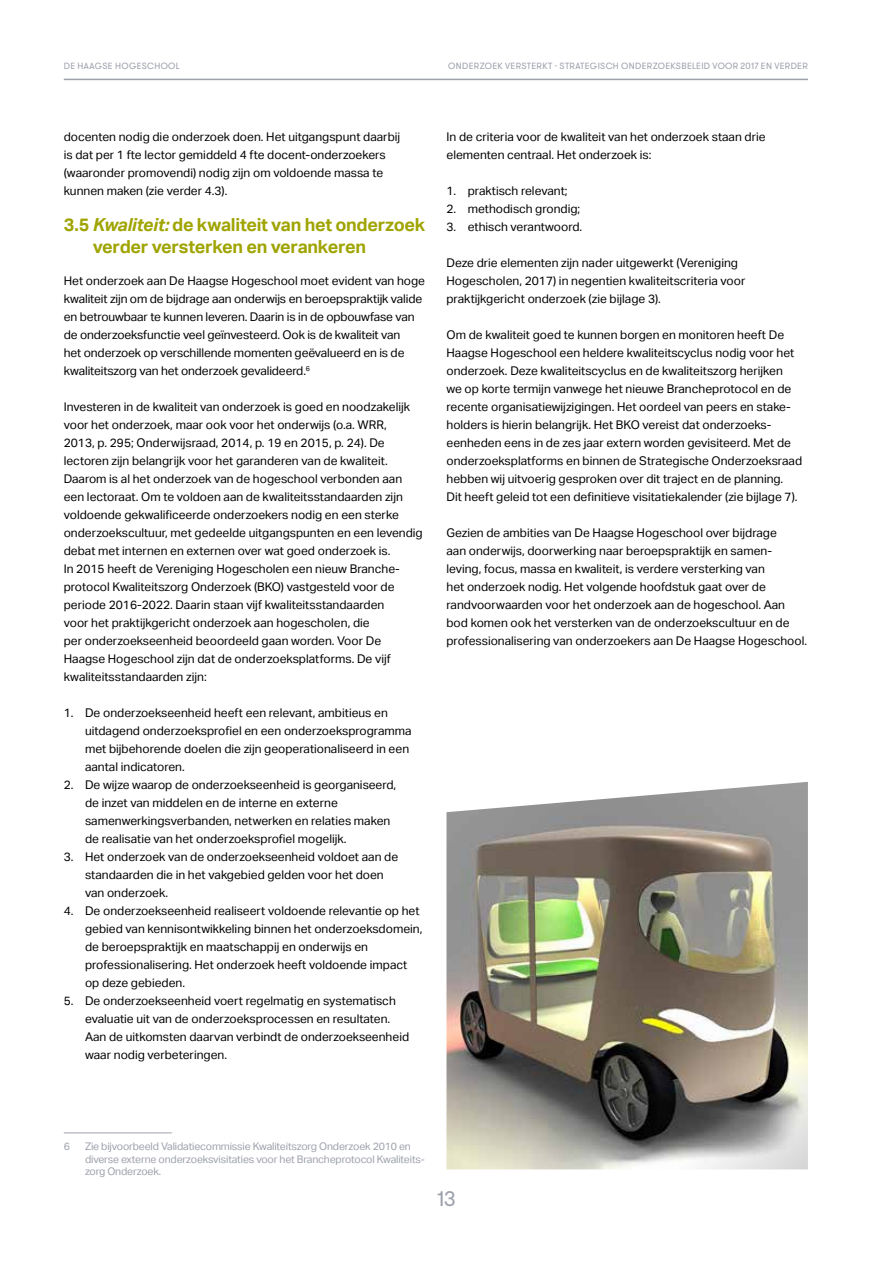
<style>
.page{position:relative;width:893px;height:1263px;background:#fff}
.page>*{position:absolute;margin:0;border:0;box-sizing:border-box;transform-origin:0 0}
.t1{font:21px "GT Walsheim Pro";color:#9da1ac}
.t2{font:700 18px/21.6px "Aktiv Grotesk";letter-spacing:-.015em;color:#9fa400}
.t3{font:12px/18px "Aktiv Grotesk";color:#000}
.t4{font:10.5px/12.6px "Aktiv Grotesk";letter-spacing:-.015em;color:#9da1ac}
.t5{font:9px "GT Walsheim Pro";letter-spacing:.035em;color:#9da1ac}
.s1{font-style:italic}
</style>
<div class="page">
<hr style="left:64px;top:79px;width:744px;height:1px;background:#9da1ac">
<hr style="left:64px;top:1132px;width:108px;height:1px;background:#9da1ac">
<img style="left:446px;top:782px;width:362px;height:387px">
<p class="t5" style="left:64px;top:60px;width:117px">DE HAAGSE HOGESCHOOL</p>
<p class="t5" style="left:448px;top:60px;width:361px">ONDERZOEK VERSTERKT - STRATEGISCH ONDERZOEKSBELEID VOOR 2017 EN VERDER</p>
<p class="t3" style="left:64px;top:128px;width:338px">docenten nodig die onderzoek doen. Het uitgangspunt daarbij is dat per 1 fte lector gemiddeld 4 fte docent-onderzoekers (waaronder promovendi) nodig zijn om voldoende massa te kunnen maken (zie verder 4.3).</p>
<h2 class="t2" style="left:93px;top:214px;width:334px;text-indent:-29px">3.5 <span class="s1">Kwaliteit:</span> de kwaliteit van het onderzoek verder versterken en verankeren</h2>
<p class="t3" style="left:64px;top:272px;width:363px">Het onderzoek aan De Haagse Hogeschool moet evident van hoge kwaliteit zijn om de bijdrage aan onderwijs en beroepspraktijk valide en betrouwbaar te kunnen leveren. Daarin is in de opbouwfase van de onderzoeksfunctie veel geïnvesteerd. Ook is de kwaliteit van<br>het onderzoek op verschillende momenten geëvalueerd en is de kwaliteitszorg van het onderzoek gevalideerd.<sup>6</sup></p>
<p class="t3" style="left:64px;top:398px;width:360px">Investeren in de kwaliteit van onderzoek is goed en noodzakelijk voor het onderzoek, maar ook voor het onderwijs (o.a. WRR,<br>2013, p. 295; Onderwijsraad, 2014, p. 19 en 2015, p. 24). De lectoren zijn belangrijk voor het garanderen van de kwaliteit.<br>Daarom is al het onderzoek van de hogeschool verbonden aan een lectoraat. Om te voldoen aan de kwaliteitsstandaarden zijn voldoende gekwalificeerde onderzoekers nodig en een sterke onderzoekscultuur, met gedeelde uitgangspunten en een levendig debat met internen en externen over wat goed onderzoek is.<br>In 2015 heeft de Vereniging Hogescholen een nieuw Branche&shy;protocol Kwaliteitszorg Onderzoek (BKO) vastgesteld voor de periode 2016-2022. Daarin staan vijf kwaliteitsstandaarden<br>voor het praktijkgericht onderzoek aan hogescholen, die<br>per onderzoekseenheid beoordeeld gaan worden. Voor De Haagse Hogeschool zijn dat de onderzoeksplatforms. De vijf kwaliteitsstandaarden zijn:</p>
<p class="t3" style="left:85px;top:704px;width:328px;text-indent:-21px">1. De onderzoekseenheid heeft een relevant, ambitieus en uitdagend onderzoeksprofiel en een onderzoeksprogramma met bijbehorende doelen die zijn geoperationaliseerd in een aantal indicatoren.</p>
<p class="t3" style="left:85px;top:776px;width:313px;text-indent:-21px">2. De wijze waarop de onderzoekseenheid is georganiseerd, de inzet van middelen en de interne en externe samenwerkingsverbanden, netwerken en relaties maken de realisatie van het onderzoeksprofiel mogelijk.</p>
<p class="t3" style="left:85px;top:848px;width:315px;text-indent:-21px">3. Het onderzoek van de onderzoekseenheid voldoet aan de standaarden die in het vakgebied gelden voor het doen van onderzoek.</p>
<p class="t3" style="left:85px;top:902px;width:339px;text-indent:-21px">4. De onderzoekseenheid realiseert voldoende relevantie op het gebied van kennisontwikkeling binnen het onderzoeksdomein, de beroepspraktijk en maatschappij en onderwijs en professionalisering. Het onderzoek heeft voldoende impact op deze gebieden.</p>
<p class="t3" style="left:85px;top:992px;width:326px;text-indent:-21px">5. De onderzoekseenheid voert regelmatig en systematisch evaluatie uit van de onderzoeksprocessen en resultaten.<br>Aan de uitkomsten daarvan verbindt de onderzoekseenheid waar nodig verbeteringen.</p>
<p class="t3" style="left:446px;top:128px;width:321px">In de criteria voor de kwaliteit van het onderzoek staan drie elementen centraal. Het onderzoek is:</p>
<p class="t3" style="left:446px;top:182px;width:123px">1. praktisch relevant;</p>
<p class="t3" style="left:446px;top:200px;width:135px">2. methodisch grondig;</p>
<p class="t3" style="left:446px;top:218px;width:137px">3. ethisch verantwoord.</p>
<p class="t3" style="left:446px;top:254px;width:300px">Deze drie elementen zijn nader uitgewerkt (Vereniging<br>Hogescholen, 2017) in negentien kwaliteitscriteria voor praktijkgericht onderzoek (zie bijlage 3).</p>
<p class="t3" style="left:446px;top:326px;width:357px">Om de kwaliteit goed te kunnen borgen en monitoren heeft De Haagse Hogeschool een heldere kwaliteitscyclus nodig voor het onderzoek. Deze kwaliteitscyclus en de kwaliteitszorg herijken<br>we op korte termijn vanwege het nieuwe Brancheprotocol en de recente organisatiewijzigingen. Het oordeel van peers en stake&shy;holders is hierin belangrijk. Het BKO vereist dat onderzoeks&shy;eenheden eens in de zes jaar extern worden gevisiteerd. Met de onderzoeksplatforms en binnen de Strategische Onderzoeksraad hebben wij uitvoerig gesproken over dit traject en de planning.<br>Dit heeft geleid tot een definitieve visitatiekalender (zie bijlage 7).</p>
<p class="t3" style="left:446px;top:524px;width:362px">Gezien de ambities van De Haagse Hogeschool over bijdrage<br>aan onderwijs, doorwerking naar beroepspraktijk en samen&shy;leving, focus, massa en kwaliteit, is verdere versterking van<br>het onderzoek nodig. Het volgende hoofdstuk gaat over de randvoorwaarden voor het onderzoek aan de hogeschool. Aan bod komen ook het versterken van de onderzoekscultuur en de professionalisering van onderzoekers aan De Haagse Hogeschool.</p>
<p class="t4" style="left:64px;top:1140px;width:8px">6</p>
<p class="t4" style="left:85px;top:1140px;width:341px">Zie bijvoorbeeld Validatiecommissie Kwaliteitszorg Onderzoek 2010 en diverse externe onderzoeksvisitaties voor het Brancheprotocol Kwaliteits&shy;zorg Onderzoek.</p>
<h1 class="t1" style="left:437px;top:1186px;width:20px">13</h1>
</div>
